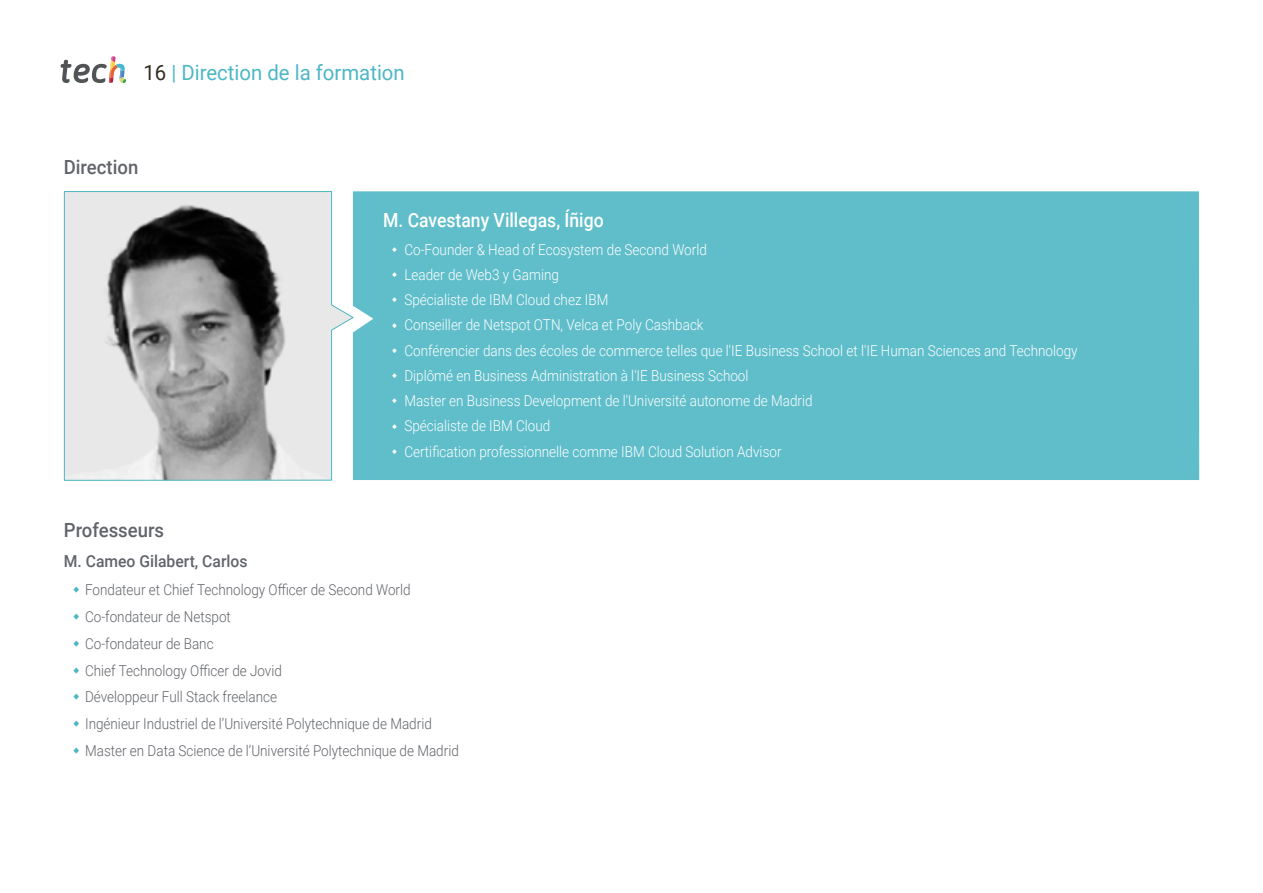
<style>
.page{position:relative;width:1263px;height:893px;background:#fff}
.page>*{position:absolute;margin:0;border:0;box-sizing:border-box;transform-origin:0 0}
.t1{font:21px "Roboto";color:#4db7c5}
.t2{font:500 19.5px "Roboto";color:#fff;scale:.9 1}
.t3{font:500 19.5px "Roboto";color:#61646a;scale:.95 1}
.t4{font:500 16.5px "Roboto";color:#61646a;scale:.95 1}
.t5{font:300 15px/25.2px "Roboto";color:#fff;scale:.9 1}
.t6{font:300 15px/26.7px "Roboto";color:#61646a;scale:.9 1}
.s1{color:#312e20}
</style>
<div class="page">
<svg style="left:61px;top:56px;width:65px;height:27px"></svg>
<div style="left:354px;top:191px;width:845px;height:289px;background:#5fbeca"></div>
<svg style="left:64px;top:191px;width:290px;height:290px;background:#b5b7b7"></svg>
<svg style="left:392px;top:247px;width:5px;height:5px"></svg>
<svg style="left:392px;top:272px;width:5px;height:5px"></svg>
<svg style="left:392px;top:297px;width:5px;height:5px"></svg>
<svg style="left:392px;top:323px;width:5px;height:5px"></svg>
<svg style="left:392px;top:348px;width:5px;height:5px"></svg>
<svg style="left:392px;top:373px;width:5px;height:5px"></svg>
<svg style="left:392px;top:398px;width:5px;height:5px"></svg>
<svg style="left:392px;top:424px;width:5px;height:5px"></svg>
<svg style="left:392px;top:449px;width:5px;height:5px"></svg>
<h1 class="t1" style="left:144px;top:57px;width:263px"><span class="s1">16</span> | Direction de la formation</h1>
<h2 class="t3" style="left:64px;top:154px;width:80px">Direction</h2>
<h2 class="t2" style="left:383px;top:207px;width:247px">M. Cavestany Villegas, Íñigo</h2>
<p class="t5" style="left:404px;top:236px;width:750px">Co-Founder &amp; Head of Ecosystem de Second World<br>Leader de Web3 y Gaming<br>Spécialiste de IBM Cloud chez IBM<br>Conseiller de Netspot OTN, Velca et Poly Cashback<br>Conférencier dans des écoles de commerce telles que l'IE Business School et l'IE Human Sciences and Technology Diplômé en Business Administration à l'IE Business School<br>Master en Business Development de l'Université autonome de Madrid<br>Spécialiste de IBM Cloud<br>Certification professionnelle comme IBM Cloud Solution Advisor</p>
<h2 class="t3" style="left:64px;top:517px;width:107px">Professeurs</h2>
<p class="t4" style="left:64px;top:549px;width:195px">M. Cameo Gilabert, Carlos</p>
<p class="t6" style="left:85px;top:576px;width:417px">Fondateur et Chief Technology Officer de Second World Co-fondateur de Netspot<br>Co-fondateur de Banc<br>Chief Technology Officer de Jovid<br>Développeur Full Stack freelance<br>Ingénieur Industriel de l’Université Polytechnique de Madrid Master en Data Science de l’Université Polytechnique de Madrid</p>
</div>
